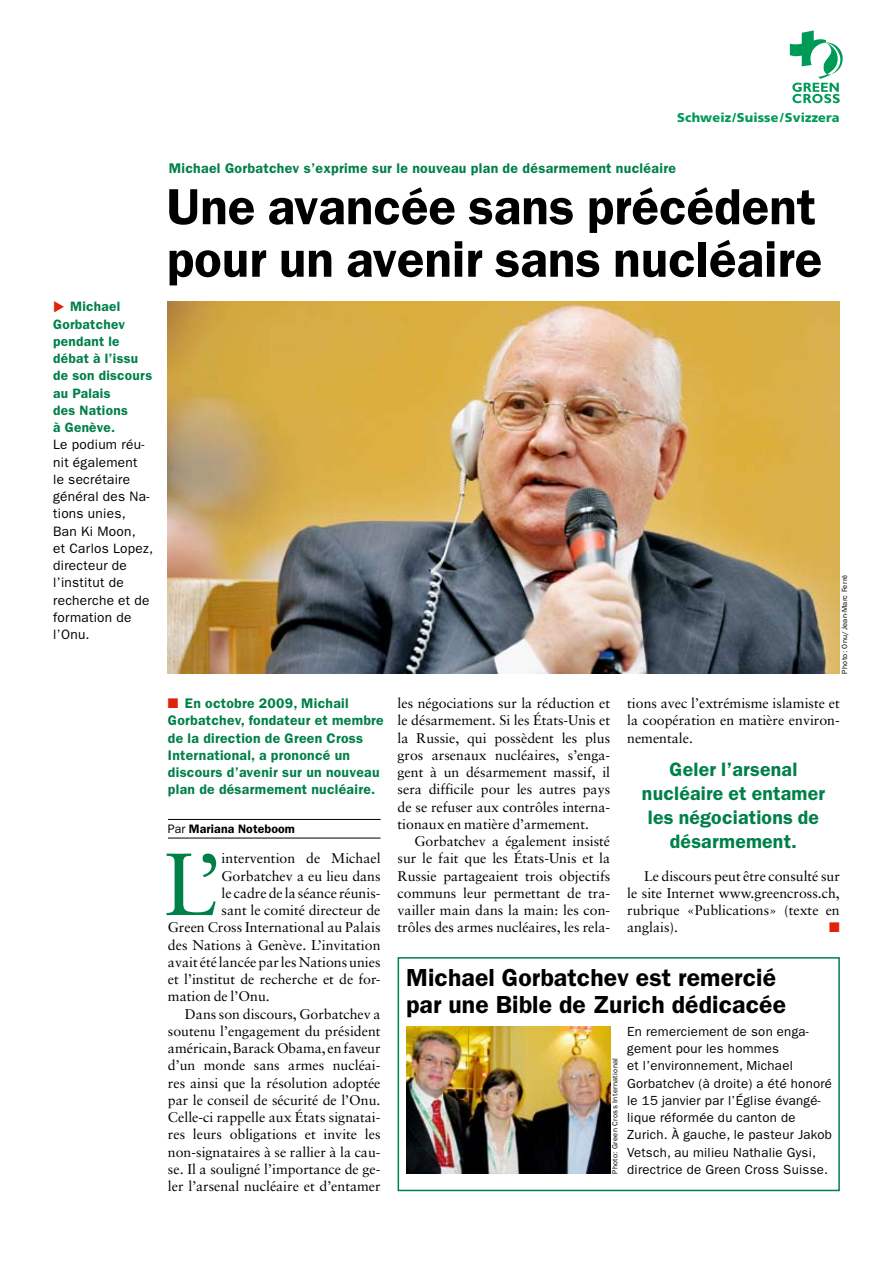
<style>
.page{position:relative;width:893px;height:1263px;background:#fff}
.page>*{position:absolute;margin:0;border:0;box-sizing:border-box;transform-origin:0 0}
.t1{font:88.2px "Sabon";color:#008049}
.t2{font:600 51px/52.5px "ITC Franklin Gothic Std";color:#000}
.t3{font:600 24.75px/27px "ITC Franklin Gothic Std";letter-spacing:.005em;color:#000}
.t4{font:600 19.5px/24px "ITC Franklin Gothic Std";letter-spacing:.01em;color:#008049;text-align:center}
.t5{font:14.1px/17.2px "Sabon";color:#000;text-align:justify}
.t6{font:600 14.1px "ITC Franklin Gothic Std";letter-spacing:.02em;color:#008049}
.t7{font:600 13.95px/17.2px "ITC Franklin Gothic Std";letter-spacing:.02em;color:#008049}
.t8{font:13.95px "Zapf Dingbats ITC";color:#e02308}
.t9{font:13.65px/17.2px "ITC Franklin Gothic Std";letter-spacing:.02em;color:#000}
.t10{font:600 13.65px/17.2px "ITC Franklin Gothic Std";letter-spacing:.02em;color:#008049}
.t11{font:13.2px/17.2px "ITC Franklin Gothic Std";letter-spacing:.02em;color:#000}
.t12{font:900 12.75px "Frutiger";letter-spacing:.01em;color:#009a57}
.t13{font:600 12.3px "ITC Franklin Gothic Std";letter-spacing:.01em;color:#000}
.t14{font:7.5px "ITC Franklin Gothic Std";letter-spacing:.04em;color:#000}
.s1{color:#e02308}
.s2{font-weight:400}
</style>
<div class="page">
<svg style="left:790px;top:30px;width:53px;height:73px"></svg>
<hr style="left:168px;top:819px;width:213px;height:1px;background:#000">
<hr style="left:168px;top:838px;width:213px;height:1px;background:#000">
<img style="left:168px;top:301px;width:672px;height:373px">
<div style="left:398px;top:957px;width:442px;height:234px;border:2px solid #008049"></div>
<img style="left:406px;top:1026px;width:204px;height:148px">
<p class="t12" style="left:677px;top:109px;width:164px">Schweiz/Suisse/Svizzera</p>
<p class="t10" style="left:53px;top:298px;width:101px;text-indent:17px">Michael<br>Gorbatchev pendant le débat à l’issu de son discours au Palais<br>des Nations<br>à Genève.</p>
<p class="t9" style="left:53px;top:436px;width:102px">Le podium réu&shy;nit également<br>le secrétaire général des Na&shy;tions unies,<br>Ban Ki Moon,<br>et Carlos Lopez, directeur de l’institut de recherche et de formation de l’Onu.</p>
<p class="t6" style="left:169px;top:160px;width:509px">Michael Gorbatchev s’exprime sur le nouveau plan de désarmement nucléaire</p>
<h2 class="t2" style="left:167px;top:181px;width:657px">Une avancée sans précédent pour un avenir sans nucléaire</h2>
<p class="t14" style="left:840px;top:674px;width:100px;rotate:-90deg">Photo: Onu/Jean-Marc Ferré</p>
<p class="t7" style="left:168px;top:695px;width:217px"><span class="s1">■</span> En octobre 2009, Michail<br>Gorbatchev, fondateur et membre de la direction de Green Cross<br>International, a prononcé un discours d’avenir sur un nouveau plan de désarmement nucléaire.</p>
<p class="t13" style="left:168px;top:821px;width:128px"><span class="s2">Par</span> Mariana Noteboom</p>
<h1 class="t1" style="left:163px;top:832px;width:60px">L’</h1>
<p class="t5" style="left:222px;top:850px;width:160px">intervention de Michael</p>
<p class="t5" style="left:222px;top:867px;width:160px">Gorbatchev a eu lieu dans</p>
<p class="t5" style="left:222px;top:884px;width:160px">le cadre de la séance réunis-</p>
<p class="t5" style="left:222px;top:901px;width:160px">sant le comité directeur de</p>
<p class="t5" style="left:168px;top:919px;width:214px">Green Cross International au Palais</p>
<p class="t5" style="left:168px;top:936px;width:214px">des Nations à Genève. L’invitation</p>
<p class="t5" style="left:168px;top:953px;width:214px">avait été lancée par les Nations unies</p>
<p class="t5" style="left:168px;top:970px;width:214px">et l’institut de recherche et de for-</p>
<p class="t5" style="left:168px;top:988px;width:103px">mation de l’Onu.</p>
<p class="t5" style="left:185px;top:1005px;width:197px">Dans son discours, Gorbatchev a</p>
<p class="t5" style="left:168px;top:1022px;width:214px">soutenu l’engagement du président</p>
<p class="t5" style="left:168px;top:1039px;width:214px">américain, Barack Obama, en faveur</p>
<p class="t5" style="left:168px;top:1057px;width:214px">d’un monde sans armes nucléai-</p>
<p class="t5" style="left:168px;top:1074px;width:214px">res ainsi que la résolution adoptée</p>
<p class="t5" style="left:168px;top:1091px;width:214px">par le conseil de sécurité de l’Onu.</p>
<p class="t5" style="left:168px;top:1108px;width:214px">Celle-ci rappelle aux États signatai-</p>
<p class="t5" style="left:168px;top:1126px;width:214px">res leurs obligations et invite les</p>
<p class="t5" style="left:168px;top:1143px;width:214px">non-signataires à se rallier à la cau-</p>
<p class="t5" style="left:168px;top:1160px;width:214px">se. Il a souligné l’importance de ge-</p>
<p class="t5" style="left:168px;top:1177px;width:214px">ler l’arsenal nucléaire et d’entamer</p>
<p class="t5" style="left:398px;top:694px;width:214px">les négociations sur la réduction et le désarmement. Si les États-Unis et la Russie, qui possèdent les plus gros arsenaux nucléaires, s’enga&shy;gent à un désarmement massif, il sera difficile pour les autres pays de se refuser aux contrôles interna&shy;tionaux en matière d’armement.</p>
<p class="t5" style="left:398px;top:832px;width:214px;text-indent:17px">Gorbatchev a également insisté sur le fait que les États-Unis et la Russie partageaient trois objectifs communs leur permettant de tra&shy;vailler main dans la main: les con&shy;trôles des armes nucléaires, les rela-</p>
<p class="t5" style="left:627px;top:694px;width:214px">tions avec l’extrémisme islamiste et la coopération en matière environ&shy;nementale.</p>
<h3 class="t4" style="left:642px;top:757px;width:185px">Geler l’arsenal nucléaire et entamer les négociations de désarmement.</h3>
<p class="t5" style="left:627px;top:867px;width:214px;text-indent:17px">Le discours peut être consulté sur le site Internet www.greencross.ch, rubrique «Publications» (texte en anglais).</p>
<p class="t8" style="left:829px;top:921px;width:12px">■</p>
<h3 class="t3" style="left:406px;top:964px;width:381px">Michael Gorbatchev est remercié par une Bible de Zurich dédicacée</h3>
<p class="t11" style="left:627px;top:1023px;width:206px">En remerciement de son enga&shy;gement pour les hommes<br>et l’environnement, Michael<br>Gorbatchev (à droite) a été honoré le 15 janvier par l’Église évangé&shy;lique réformée du canton de<br>Zurich. À gauche, le pasteur Jakob<br>Vetsch, au milieu Nathalie Gysi,</p>
<p class="t14" style="left:611px;top:1174px;width:117px;rotate:-90deg">Photo: Green Cross International</p>
<p class="t11" style="left:627px;top:1161px;width:202px">directrice de Green Cross Suisse.</p>
</div>
